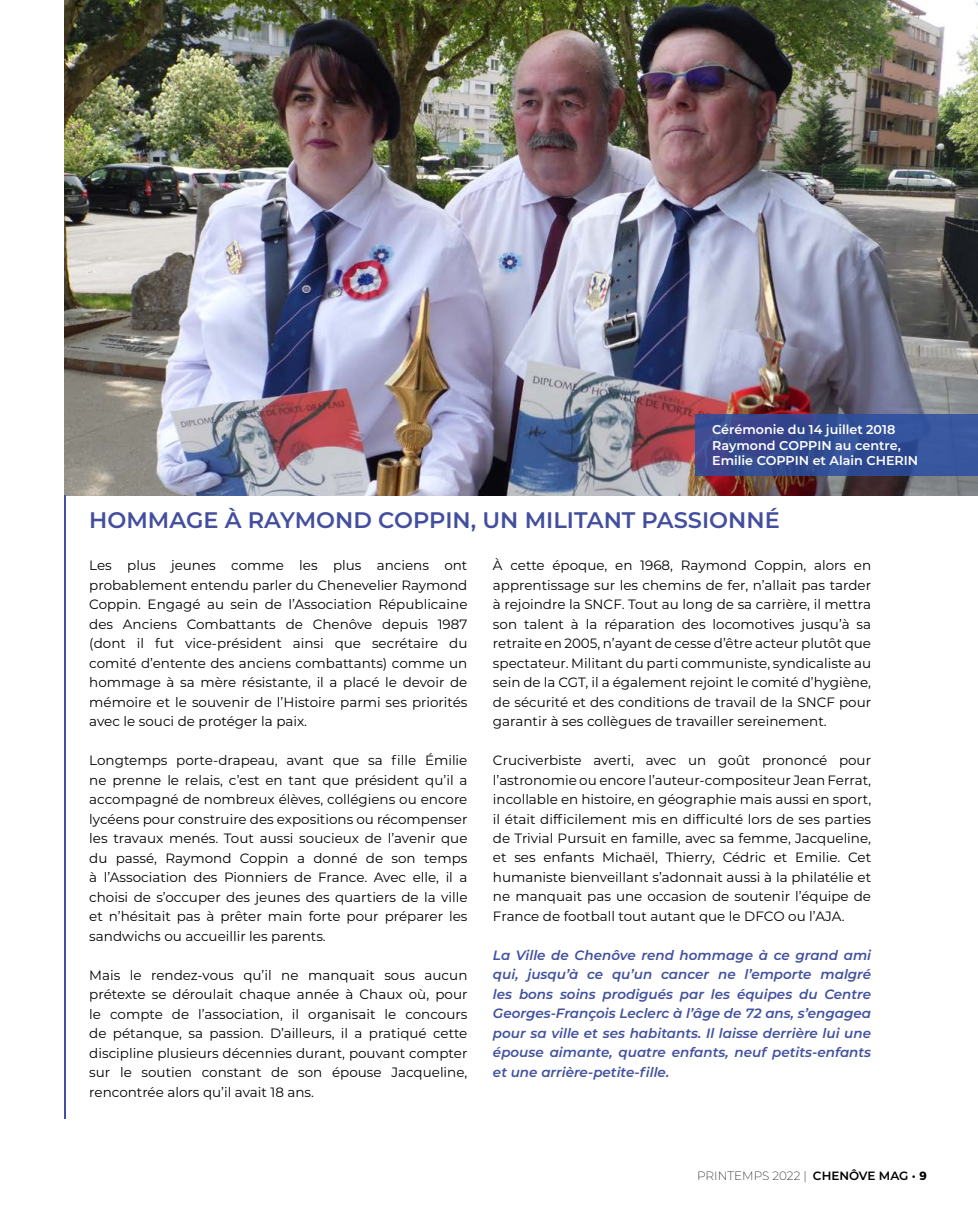
<style>
.page{position:relative;width:978px;height:1212px;background:#fff}
.page>*{position:absolute;margin:0;border:0;box-sizing:border-box;transform-origin:0 0}
.t1{font:600 22.5px "Montserrat";color:#434f9e}
.t2{font:13.5px/19.5px "Montserrat";color:#000;text-align:justify}
.t3{font:italic 600 13.5px/19.5px "Montserrat";color:#42519f;text-align:justify}
.t4{font:600 12.75px/15.3px "Montserrat";color:#fff}
.t5{font:200 12px "Montserrat";color:#000}
.s1{font-weight:600}
.s2{font-weight:700}
</style>
<div class="page">
<img style="left:65px;top:0;width:913px;height:495px">
<hr style="left:64px;top:495px;width:1px;height:624px;background:#42509e">
<div style="left:695px;top:415px;width:283px;height:61px;background:linear-gradient(to right,#39468b,#31559d)"></div>
<p class="t4" style="left:712px;top:422px;width:208px">Cérémonie du 14 juillet 2018<br>Raymond COPPIN au centre,<br>Emilie COPPIN et Alain CHERIN</p>
<h1 class="t1" style="left:89px;top:504px;width:692px">HOMMAGE À RAYMOND COPPIN, UN MILITANT PASSIONNÉ</h1>
<p class="t2" style="left:89px;top:555px;width:380px">Les plus jeunes comme les plus anciens ont probablement entendu parler du Chenevelier Raymond Coppin. Engagé au sein de l’Association Républicaine des Anciens Combattants de Chenôve depuis 1987 (dont il fut vice-président ainsi que secrétaire du comité d’entente des anciens combattants) comme un hommage à sa mère résistante, il a placé le devoir de mémoire et le souvenir de l’Histoire parmi ses priorités avec le souci de protéger la paix.</p>
<p class="t2" style="left:89px;top:750px;width:380px">Longtemps porte-drapeau, avant que sa fille Émilie ne prenne le relais, c’est en tant que président qu’il a accompagné de nombreux élèves, collégiens ou encore lycéens pour construire des expositions ou récompenser les travaux menés. Tout aussi soucieux de l’avenir que du passé, Raymond Coppin a donné de son temps à l’Association des Pionniers de France. Avec elle, il a choisi de s’occuper des jeunes des quartiers de la ville et n’hésitait pas à prêter main forte pour préparer les sandwichs ou accueillir les parents.</p>
<p class="t2" style="left:89px;top:964px;width:380px">Mais le rendez-vous qu’il ne manquait sous aucun prétexte se déroulait chaque année à Chaux où, pour le compte de l’association, il organisait le concours de pétanque, sa passion. D’ailleurs, il a pratiqué cette discipline plusieurs décennies durant, pouvant compter sur le soutien constant de son épouse Jacqueline, rencontrée alors qu’il avait 18 ans.</p>
<p class="t2" style="left:493px;top:555px;width:380px">À cette époque, en 1968, Raymond Coppin, alors en apprentissage sur les chemins de fer, n’allait pas tarder à rejoindre la SNCF. Tout au long de sa carrière, il mettra son talent à la réparation des locomotives jusqu’à sa retraite en 2005, n’ayant de cesse d’être acteur plutôt que spectateur. Militant du parti communiste, syndicaliste au sein de la CGT, il a également rejoint le comité d’hygiène, de sécurité et des conditions de travail de la SNCF pour garantir à ses collègues de travailler sereinement.</p>
<p class="t2" style="left:493px;top:750px;width:380px">Cruciverbiste averti, avec un goût prononcé pour l’astronomie ou encore l’auteur-compositeur Jean Ferrat, incollable en histoire, en géographie mais aussi en sport, il était difficilement mis en difficulté lors de ses parties de Trivial Pursuit en famille, avec sa femme, Jacqueline, et ses enfants Michaël, Thierry, Cédric et Emilie. Cet humaniste bienveillant s’adonnait aussi à la philatélie et ne manquait pas une occasion de soutenir l’équipe de France de football tout autant que le DFCO ou l’AJA.</p>
<p class="t3" style="left:493px;top:945px;width:380px">La Ville de Chenôve rend hommage à ce grand ami qui, jusqu’à ce qu’un cancer ne l’emporte malgré les bons soins prodigués par les équipes du Centre Georges-François Leclerc à l’âge de 72 ans, s’engagea pour sa ville et ses habitants. Il laisse derrière lui une épouse aimante, quatre enfants, neuf petits-enfants et une arrière-petite-fille.</p>
<p class="t5" style="left:697px;top:1168px;width:231px">PRINTEMPS 2022 | <span class="s1">CHENÔVE MAG •</span> <span class="s2">9</span></p>
</div>
